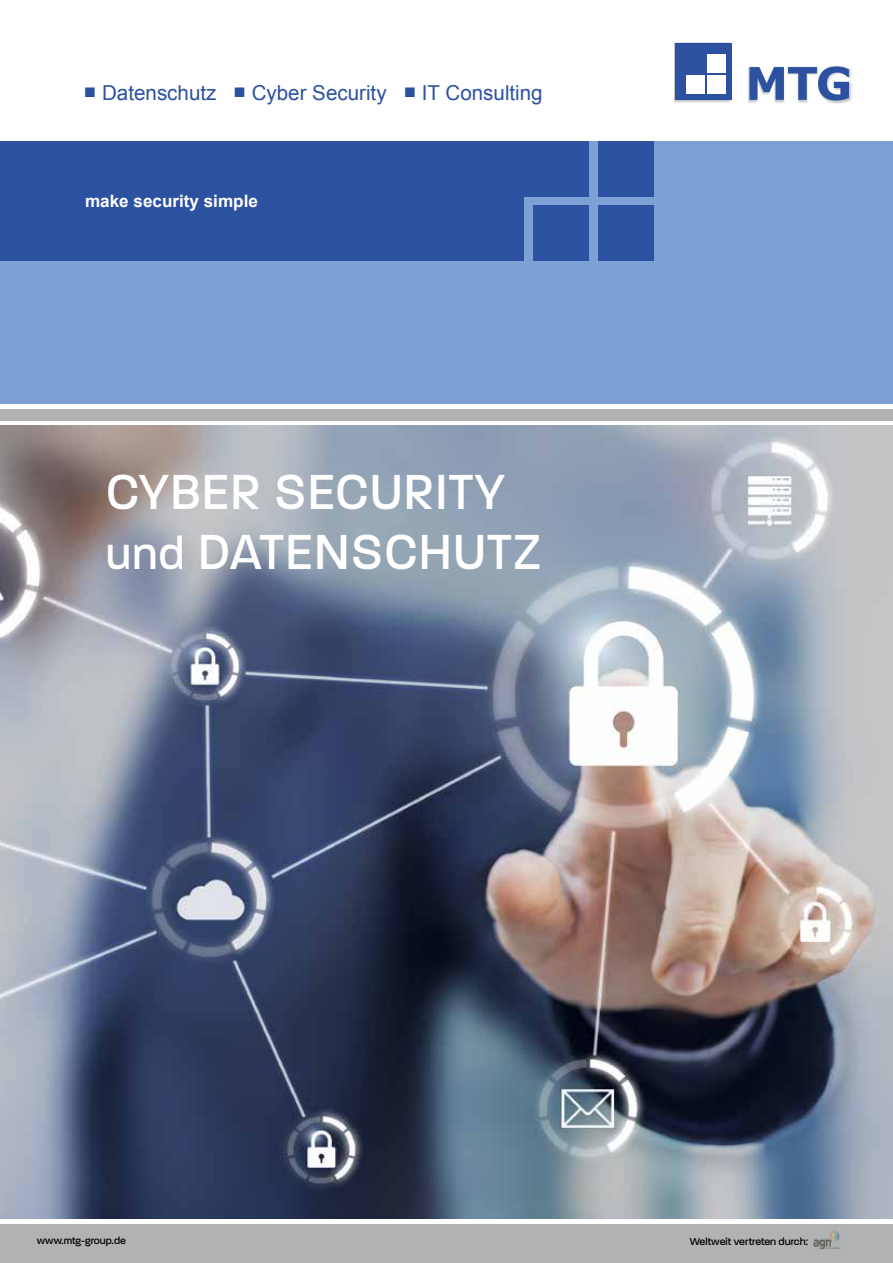
<style>
.page{position:relative;width:893px;height:1263px;background:#fff}
.page>*{position:absolute;margin:0;border:0;box-sizing:border-box;transform-origin:0 0}
.t1{font:500 53.25px/60px "Paralucent";letter-spacing:.03em;color:#fff;scale:.93 1}
.t2{font:20.55px "Arial";color:#2c51a0}
.t3{font:700 17.1px "Arial";color:#fff}
.t4{font:500 10.65px "Paralucent";color:#000}
.t5{font:500 10.5px "Paralucent";color:#000}
.s1{font-size:47.25px}
</style>
<div class="page">
<div style="left:0;top:141px;width:893px;height:262px;background:#7ea1d5"></div>
<div style="left:0;top:410px;width:893px;height:11px;background:#b1b2b3"></div>
<img style="left:674px;top:43px;width:58px;height:60px">
<div style="left:675px;top:43px;width:56px;height:57px;background:#2c51a0"></div>
<img style="left:749px;top:67px;width:104px;height:37px">
<svg style="left:750px;top:66px;width:99px;height:35px"></svg>
<div style="left:707px;top:54px;width:18px;height:18px;background:#fff"></div>
<div style="left:707px;top:76px;width:18px;height:18px;background:#fff"></div>
<div style="left:686px;top:76px;width:18px;height:18px;background:#fff"></div>
<div style="left:0;top:141px;width:523px;height:120px;background:#2c51a0"></div>
<div style="left:533px;top:206px;width:55px;height:55px;background:#2c51a0"></div>
<div style="left:598px;top:206px;width:56px;height:55px;background:#2c51a0"></div>
<div style="left:598px;top:141px;width:56px;height:55px;background:#2c51a0"></div>
<div style="left:0;top:141px;width:588px;height:55px;background:#2c51a0"></div>
<div style="left:0;top:1224px;width:893px;height:39px;background:#b1b2b3"></div>
<img style="left:813px;top:1231px;width:27px;height:19px">
<img style="left:0;top:425px;width:893px;height:794px">
<p class="t2" style="left:84px;top:79px;width:460px">■ Datenschutz ■ Cyber Security ■ IT Consulting</p>
<p class="t3" style="left:85px;top:190px;width:174px">make security simple</p>
<h1 class="t1" style="left:106px;top:462px;width:469px">CYBER SECURITY <span class="s1">und</span> DATENSCHUTZ</h1>
<p class="t5" style="left:37px;top:1234px;width:91px">www.mtg-group.de</p>
<p class="t4" style="left:690px;top:1235px;width:120px">Weltweit vertreten durch:</p>
</div>
